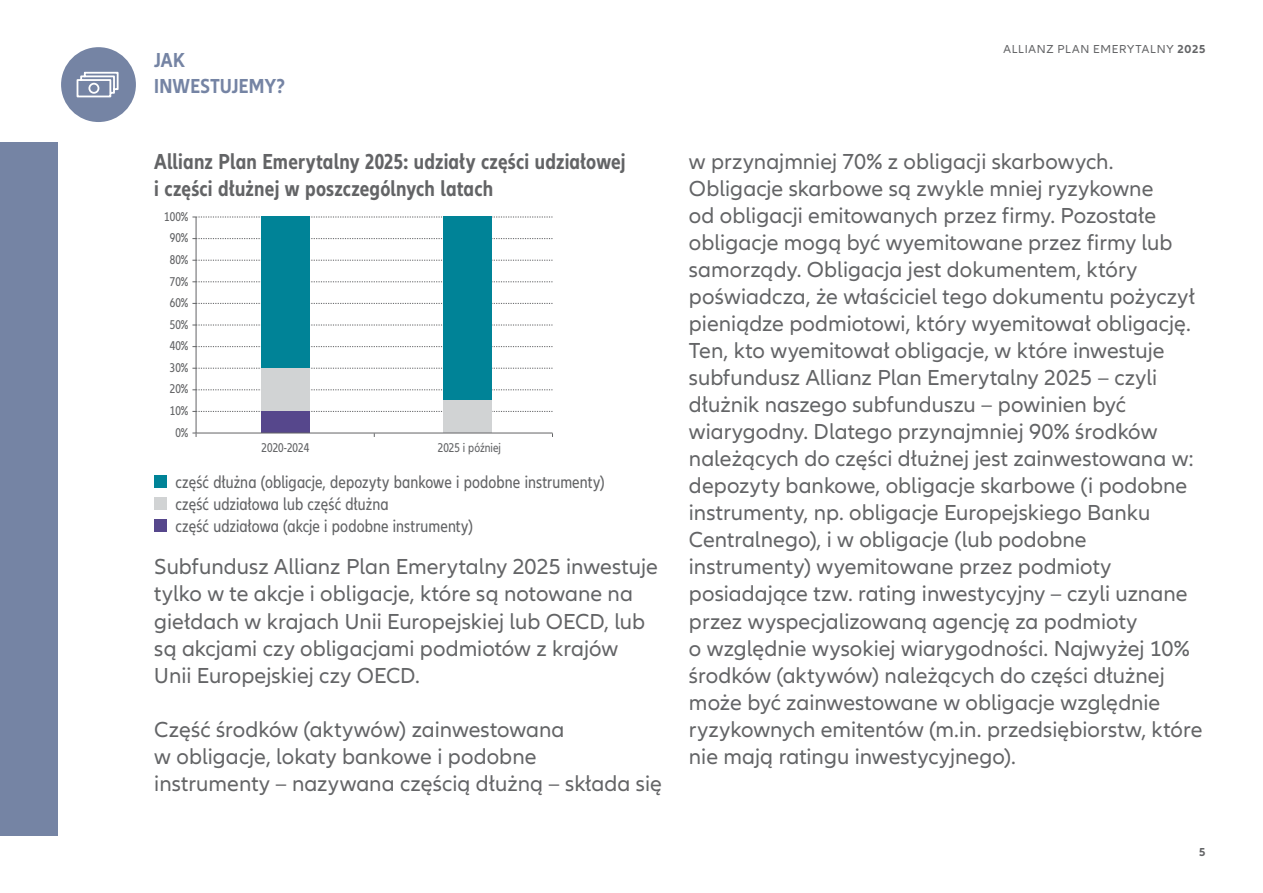
<style>
.page{position:relative;width:1263px;height:893px;background:#fff}
.page>*{position:absolute;margin:0;border:0;box-sizing:border-box;transform-origin:0 0}
.t1{font:22.5px/27px "Allianz Neo";color:#636466}
.t2{font:700 condensed 22.5px/27px "Allianz Neo";letter-spacing:.01em;color:#636466}
.t3{font:700 condensed 21px/25.2px "Allianz Neo";letter-spacing:.005em;color:#7584a4}
.t4{font:condensed 18px/21.6px "Allianz Neo";letter-spacing:.005em;color:#636466}
.t5{font:condensed 13.2px "Allianz Neo";color:#636466}
.t6{font:12px "Allianz Neo";letter-spacing:.06em;color:#636466}
.t7{font:700 12px "Allianz Neo";color:#636466}
.s1{font-weight:700}
</style>
<div class="page">
<div style="left:59px;top:45px;width:79px;height:79px;background:#7584a4;border-radius:50%"></div>
<div style="left:57px;top:44px;width:83px;height:82px;border:4px solid #fff;border-radius:50%"></div>
<svg style="left:76px;top:71px;width:43px;height:27px"></svg>
<div style="left:261px;top:411px;width:48px;height:21px;background:#56478c"></div>
<div style="left:444px;top:400px;width:48px;height:32px;background:#d1d3d4"></div>
<div style="left:261px;top:368px;width:48px;height:43px;background:#d1d3d4"></div>
<div style="left:444px;top:216px;width:48px;height:184px;background:#008397"></div>
<div style="left:261px;top:216px;width:48px;height:152px;background:#008397"></div>
<hr style="left:196px;top:217px;width:1px;height:216px;background:#636466">
<svg style="left:192px;top:411px;width:360px;height:1px"></svg>
<svg style="left:192px;top:389px;width:360px;height:2px"></svg>
<svg style="left:192px;top:368px;width:360px;height:1px"></svg>
<svg style="left:192px;top:346px;width:360px;height:1px"></svg>
<svg style="left:192px;top:325px;width:360px;height:1px"></svg>
<svg style="left:192px;top:303px;width:360px;height:1px"></svg>
<svg style="left:192px;top:281px;width:360px;height:2px"></svg>
<svg style="left:192px;top:260px;width:360px;height:1px"></svg>
<svg style="left:192px;top:238px;width:360px;height:1px"></svg>
<svg style="left:192px;top:217px;width:360px;height:1px"></svg>
<hr style="left:196px;top:433px;width:356px;height:1px;background:#636466">
<div style="left:154px;top:476px;width:13px;height:12px;background:#008397"></div>
<div style="left:154px;top:497px;width:13px;height:13px;background:#d1d3d4"></div>
<div style="left:154px;top:519px;width:13px;height:13px;background:#56478c"></div>
<div style="left:0;top:142px;width:57px;height:694px;background:#7584a4"></div>
<p class="t3" style="left:154px;top:48px;width:132px">JAK<br>INWESTUJEMY?</p>
<p class="t2" style="left:154px;top:149px;width:473px">Allianz Plan Emerytalny 2025: udziały części udziałowej i części dłużnej w poszczególnych latach</p>
<p class="t5" style="left:164px;top:209px;width:26px">100%</p>
<p class="t5" style="left:170px;top:231px;width:20px">90%</p>
<p class="t5" style="left:170px;top:252px;width:20px">80%</p>
<p class="t5" style="left:170px;top:274px;width:20px">70%</p>
<p class="t5" style="left:170px;top:295px;width:20px">60%</p>
<p class="t5" style="left:170px;top:317px;width:20px">50%</p>
<p class="t5" style="left:170px;top:338px;width:20px">40%</p>
<p class="t5" style="left:170px;top:360px;width:20px">30%</p>
<p class="t5" style="left:170px;top:382px;width:20px">20%</p>
<p class="t5" style="left:170px;top:403px;width:20px">10%</p>
<p class="t5" style="left:175px;top:425px;width:15px">0%</p>
<p class="t5" style="left:262px;top:440px;width:49px">2020-2024</p>
<p class="t5" style="left:438px;top:440px;width:65px">2025 i później</p>
<p class="t4" style="left:176px;top:472px;width:431px">część dłużna (obligacje, depozyty bankowe i podobne instrumenty) część udziałowa lub część dłużna<br>część udziałowa (akcje i podobne instrumenty)</p>
<p class="t1" style="left:154px;top:554px;width:505px">Subfundusz Allianz Plan Emerytalny 2025 inwestuje tylko w te akcje i obligacje, które są notowane na giełdach w krajach Unii Europejskiej lub OECD, lub są akcjami czy obligacjami podmiotów z krajów Unii Europejskiej czy OECD.</p>
<p class="t1" style="left:154px;top:716px;width:509px">Część środków (aktywów) zainwestowana<br>w obligacje, lokaty bankowe i podobne<br>instrumenty – nazywana częścią dłużną – składa się</p>
<p class="t6" style="left:1003px;top:42px;width:204px">ALLIANZ PLAN EMERYTALNY <span class="s1">2025</span></p>
<p class="t1" style="left:689px;top:149px;width:515px">w przynajmniej 70% z obligacji skarbowych.<br>Obligacje skarbowe są zwykle mniej ryzykowne<br>od obligacji emitowanych przez firmy. Pozostałe obligacje mogą być wyemitowane przez firmy lub samorządy. Obligacja jest dokumentem, który poświadcza, że właściciel tego dokumentu pożyczył pieniądze podmiotowi, który wyemitował obligację.<br>Ten, kto wyemitował obligacje, w które inwestuje subfundusz Allianz Plan Emerytalny 2025 – czyli dłużnik naszego subfunduszu – powinien być wiarygodny. Dlatego przynajmniej 90% środków należących do części dłużnej jest zainwestowana w: depozyty bankowe, obligacje skarbowe (i podobne instrumenty, np. obligacje Europejskiego Banku Centralnego), i w obligacje (lub podobne instrumenty) wyemitowane przez podmioty posiadające tzw. rating inwestycyjny – czyli uznane przez wyspecjalizowaną agencję za podmioty<br>o względnie wysokiej wiarygodności. Najwyżej 10% środków (aktywów) należących do części dłużnej może być zainwestowane w obligacje względnie ryzykownych emitentów (m.in. przedsiębiorstw, które nie mają ratingu inwestycyjnego).</p>
<p class="t7" style="left:1199px;top:845px;width:8px">5</p>
</div>
